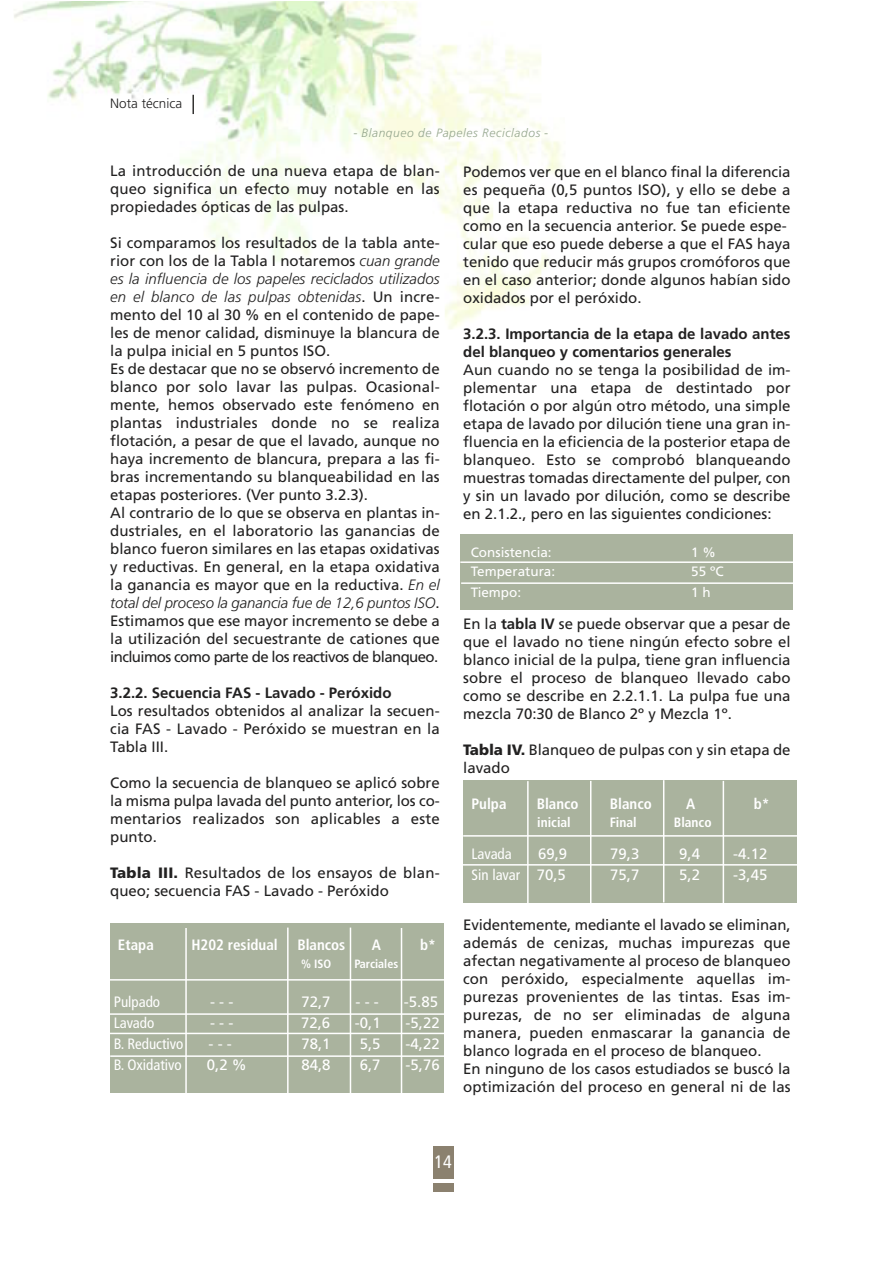
<style>
.page{position:relative;width:893px;height:1263px;background:#fff}
.page>*{position:absolute;margin:0;border:0;box-sizing:border-box;transform-origin:0 0}
.t1{font:condensed 18px "Frutiger";color:#fff}
.t2{font:15px/18px "Frutiger";color:#222121;text-align:justify}
.t3{font:700 15px/18px "Frutiger";color:#222121}
.t4{font:15px "Frutiger";color:#fff}
.t5{font:condensed 15px "Frutiger";color:#fff}
.t6{font:700 condensed 15px "Frutiger";color:#fff}
.t7{font:13.5px "Frutiger";color:#fff}
.t8{font:700 condensed 13.5px "Frutiger";color:#fff}
.t9{font:300 13.5px "Frutiger";color:#222121}
.t10{font:italic 300 12px "Frutiger";letter-spacing:.05em;color:#96a78e}
.t11{font:700 condensed 12px "Frutiger";color:#fff}
.s1{font-weight:300;font-style:italic}
.s2{font-weight:900}
.s3{font-weight:700}
.s4{font-stretch:normal}
</style>
<div class="page">
<img style="left:14px;top:1px;width:549px;height:328px">
<div style="left:463px;top:781px;width:334px;height:122px;background:#aab39e"></div>
<hr style="left:463px;top:835px;width:335px;height:2px;background:#fff">
<div style="left:110px;top:923px;width:334px;height:170px;background:#aab39e"></div>
<hr style="left:109px;top:1013px;width:335px;height:2px;background:#fff">
<hr style="left:109px;top:1033px;width:335px;height:1px;background:#fff">
<hr style="left:109px;top:979px;width:335px;height:2px;background:#fff">
<hr style="left:110px;top:1055px;width:335px;height:2px;background:#fff">
<hr style="left:185px;top:928px;width:2px;height:170px;background:#fff">
<hr style="left:287px;top:928px;width:2px;height:169px;background:#fff">
<hr style="left:350px;top:928px;width:1px;height:169px;background:#fff">
<hr style="left:401px;top:928px;width:1px;height:170px;background:#fff">
<div style="left:460px;top:534px;width:333px;height:76px;background:#aab39e"></div>
<hr style="left:460px;top:561px;width:334px;height:2px;background:#fff">
<hr style="left:461px;top:582px;width:334px;height:2px;background:#fff">
<hr style="left:462px;top:864px;width:336px;height:2px;background:#fff">
<hr style="left:527px;top:781px;width:2px;height:122px;background:#fff">
<hr style="left:590px;top:781px;width:1px;height:122px;background:#fff">
<hr style="left:663px;top:780px;width:1px;height:122px;background:#fff">
<hr style="left:723px;top:781px;width:1px;height:122px;background:#fff">
<svg style="left:192px;top:95px;width:2px;height:19px"></svg>
<div style="left:434px;top:1146px;width:20px;height:33px;background:#8b816f"></div>
<div style="left:434px;top:1183px;width:20px;height:8px;background:#8b816f"></div>
<p class="t9" style="left:110px;top:98px;width:73px">Nota técnica</p>
<p class="t10" style="left:354px;top:128px;width:196px">- Blanqueo de Papeles Reciclados -</p>
<p class="t2" style="left:110px;top:163px;width:331px">La introducción de una nueva etapa de blan&shy;queo significa un efecto muy notable en las propiedades ópticas de las pulpas.</p>
<p class="t2" style="left:110px;top:235px;width:331px;text-align:left">Si comparamos los resultados de la tabla ante&shy;rior con los de la Tabla I notaremos <span class="s1">cuan grande es la influencia de los papeles reciclados utilizados en el blanco de las pulpas obtenidas</span>. Un incre&shy;mento del 10 al 30 % en el contenido de pape&shy;les de menor calidad, disminuye la blancura de la pulpa inicial en 5 puntos ISO.<br>Es de destacar que no se observó incremento de blanco por solo lavar las pulpas. Ocasional&shy;mente, hemos observado este fenómeno en plantas industriales donde no se realiza flotación, a pesar de que el lavado, aunque no haya incremento de blancura, prepara a las fi&shy;bras incrementando su blanqueabilidad en las etapas posteriores. (Ver punto 3.2.3).<br>Al contrario de lo que se observa en plantas in&shy;dustriales, en el laboratorio las ganancias de blanco fueron similares en las etapas oxidativas y reductivas. En general, en la etapa oxidativa la ganancia es mayor que en la reductiva. <span class="s1">En el total del proceso la ganancia fue de 12,6 puntos ISO</span>.<br>Estimamos que ese mayor incremento se debe a la utilización del secuestrante de cationes que incluimos como parte de los reactivos de blanqueo.</p>
<p class="t3" style="left:110px;top:685px;width:283px">3.2.2. Secuencia FAS - Lavado - Peróxido</p>
<p class="t2" style="left:110px;top:703px;width:331px">Los resultados obtenidos al analizar la secuen&shy;cia FAS - Lavado - Peróxido se muestran en la Tabla III.</p>
<p class="t2" style="left:110px;top:775px;width:331px">Como la secuencia de blanqueo se aplicó sobre la misma pulpa lavada del punto anterior, los co&shy;mentarios realizados son aplicables a este punto.</p>
<p class="t2" style="left:110px;top:865px;width:331px"><span class="s2">Tabla III.</span> Resultados de los ensayos de blan&shy;queo; secuencia FAS - Lavado - Peróxido</p>
<p class="t2" style="left:463px;top:164px;width:329px;text-align:left">Podemos ver que en el blanco final la diferencia es pequeña (0,5 puntos ISO), y ello se debe a que la etapa reductiva no fue tan eficiente como en la secuencia anterior. Se puede espe&shy;cular que eso puede deberse a que el FAS haya tenido que reducir más grupos cromóforos que en el caso anterior; donde algunos habían sido oxidados por el peróxido.</p>
<p class="t3" style="left:463px;top:326px;width:329px">3.2.3. Importancia de la etapa de lavado antes del blanqueo y comentarios generales</p>
<p class="t2" style="left:463px;top:362px;width:329px">Aun cuando no se tenga la posibilidad de im&shy;plementar una etapa de destintado por flotación o por algún otro método, una simple etapa de lavado por dilución tiene una gran in&shy;fluencia en la eficiencia de la posterior etapa de blanqueo. Esto se comprobó blanqueando muestras tomadas directamente del pulper, con y sin un lavado por dilución, como se describe en 2.1.2., pero en las siguientes condiciones:</p>
<p class="t7" style="left:471px;top:546px;width:83px">Consistencia:</p>
<p class="t7" style="left:691px;top:546px;width:26px">1 %</p>
<p class="t7" style="left:471px;top:566px;width:86px">Temperatura:</p>
<p class="t7" style="left:691px;top:566px;width:34px">55 ºC</p>
<p class="t7" style="left:471px;top:587px;width:52px">Tiempo:</p>
<p class="t7" style="left:691px;top:587px;width:21px">1 h</p>
<p class="t2" style="left:463px;top:616px;width:329px">En la <span class="s3">tabla IV</span> se puede observar que a pesar de que el lavado no tiene ningún efecto sobre el blanco inicial de la pulpa, tiene gran influencia sobre el proceso de blanqueo llevado cabo como se describe en 2.2.1.1. La pulpa fue una mezcla 70:30 de Blanco 2º y Mezcla 1º.</p>
<p class="t2" style="left:463px;top:742px;width:329px"><span class="s2">Tabla IV.</span> Blanqueo de pulpas con y sin etapa de lavado</p>
<p class="t6" style="left:471px;top:798px;width:37px">Pulpa</p>
<p class="t6" style="left:537px;top:798px;width:43px">Blanco</p>
<p class="t6" style="left:610px;top:798px;width:43px">Blanco</p>
<p class="t6" style="left:686px;top:798px;width:11px">A</p>
<p class="t6" style="left:754px;top:798px;width:17px">b*</p>
<p class="t8" style="left:537px;top:817px;width:35px">inicial</p>
<p class="t8" style="left:610px;top:817px;width:29px">Final</p>
<p class="t8" style="left:674px;top:817px;width:39px">Blanco</p>
<p class="t5" style="left:471px;top:848px;width:42px">Lavada</p>
<p class="t4" style="left:538px;top:848px;width:31px">69,9</p>
<p class="t4" style="left:610px;top:848px;width:31px">79,3</p>
<p class="t4" style="left:679px;top:848px;width:22px">9,4</p>
<p class="t4" style="left:733px;top:848px;width:36px">-4.12</p>
<p class="t5" style="left:471px;top:869px;width:96px">Sin lavar <span class="s4">70,5</span></p>
<p class="t4" style="left:610px;top:869px;width:31px">75,7</p>
<p class="t4" style="left:679px;top:869px;width:22px">5,2</p>
<p class="t4" style="left:733px;top:869px;width:36px">-3,45</p>
<p class="t2" style="left:463px;top:917px;width:329px;text-align:left">Evidentemente, mediante el lavado se eliminan, además de cenizas, muchas impurezas que afectan negativamente al proceso de blanqueo con peróxido, especialmente aquellas im&shy;purezas provenientes de las tintas. Esas im&shy;purezas, de no ser eliminadas de alguna manera, pueden enmascarar la ganancia de blanco lograda en el proceso de blanqueo.<br>En ninguno de los casos estudiados se buscó la optimización del proceso en general ni de las</p>
<p class="t6" style="left:118px;top:939px;width:37px">Etapa</p>
<p class="t6" style="left:191px;top:939px;width:88px">H202 residual</p>
<p class="t6" style="left:297px;top:939px;width:50px">Blancos</p>
<p class="t6" style="left:372px;top:939px;width:11px">A</p>
<p class="t6" style="left:420px;top:939px;width:17px">b*</p>
<p class="t11" style="left:301px;top:959px;width:32px">% ISO</p>
<p class="t11" style="left:354px;top:959px;width:45px">Parciales</p>
<p class="t5" style="left:114px;top:996px;width:48px">Pulpado</p>
<p class="t4" style="left:210px;top:996px;width:25px">- - -</p>
<p class="t4" style="left:301px;top:996px;width:31px">72,7</p>
<p class="t4" style="left:356px;top:996px;width:25px">- - -</p>
<p class="t4" style="left:404px;top:996px;width:36px">-5.85</p>
<p class="t5" style="left:114px;top:1017px;width:42px">Lavado</p>
<p class="t4" style="left:210px;top:1017px;width:25px">- - -</p>
<p class="t4" style="left:301px;top:1017px;width:31px">72,6</p>
<p class="t4" style="left:355px;top:1017px;width:27px">-0,1</p>
<p class="t4" style="left:405px;top:1017px;width:36px">-5,22</p>
<p class="t5" style="left:114px;top:1038px;width:71px">B. Reductivo</p>
<p class="t4" style="left:208px;top:1038px;width:25px">- - -</p>
<p class="t4" style="left:301px;top:1038px;width:31px">78,1</p>
<p class="t4" style="left:360px;top:1038px;width:22px">5,5</p>
<p class="t4" style="left:405px;top:1038px;width:36px">-4,22</p>
<p class="t5" style="left:114px;top:1059px;width:70px">B. Oxidativo</p>
<p class="t4" style="left:207px;top:1059px;width:42px">0,2 %</p>
<p class="t4" style="left:301px;top:1059px;width:31px">84,8</p>
<p class="t4" style="left:360px;top:1059px;width:22px">6,7</p>
<p class="t4" style="left:405px;top:1059px;width:36px">-5,76</p>
<p class="t1" style="left:435px;top:1154px;width:19px">14</p>
</div>
